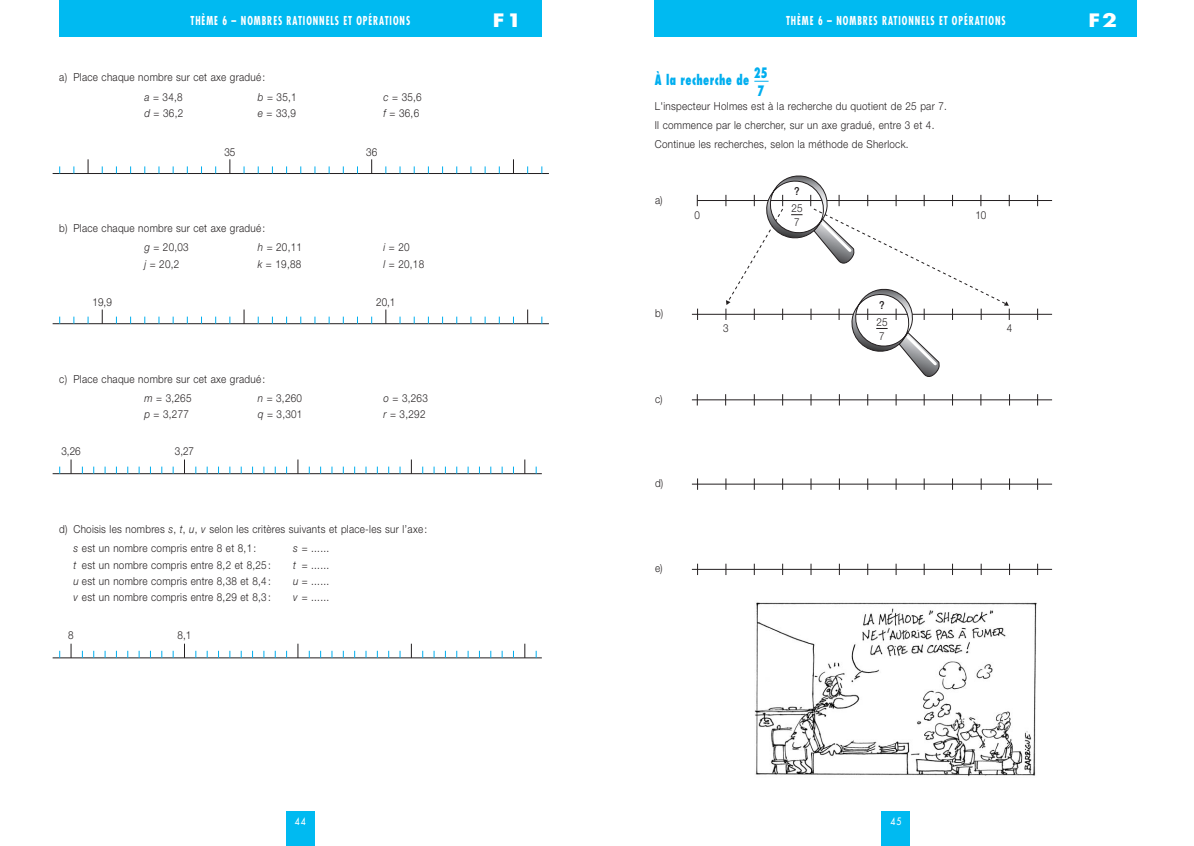
<style>
.page{position:relative;width:1194px;height:846px;background:#fff}
.page>*{position:absolute;margin:0;border:0;box-sizing:border-box;transform-origin:0 0}
.t1{font:700 18px "Futura";color:#fff;scale:1.2 1}
.t2{font:800 condensed 14px/17.4px "Futura";letter-spacing:.03em;color:#00aeef;scale:.8 1}
.t3{font:700 condensed 12px "Futura";letter-spacing:.1em;color:#fff;scale:.8 1}
.t4{font:300 11px/19.2px "Helvetica Neue";letter-spacing:.03em;color:#231f20;scale:.9 1}
.t5{font:500 11px "Helvetica Neue";color:#231f20;scale:.9 1}
.t6{font:10px "Futura";color:#fff;scale:.85 1}
.s1{font-style:italic}
</style>
<div class="page">
<img style="left:754px;top:602px;width:283px;height:175px">
<div style="left:881px;top:811px;width:29px;height:35px;background:#00baf1"></div>
<div style="left:655px;top:0;width:481px;height:37px;background:#00baf1"></div>
<div style="left:286px;top:811px;width:28px;height:35px;background:#00baf1"></div>
<div style="left:59px;top:0;width:482px;height:37px;background:#00baf1"></div>
<hr style="left:53px;top:173px;width:496px;height:1px;background:#231f20">
<svg style="left:88px;top:159px;width:1px;height:14px"></svg>
<svg style="left:230px;top:159px;width:1px;height:14px"></svg>
<svg style="left:371px;top:159px;width:1px;height:14px"></svg>
<svg style="left:513px;top:159px;width:1px;height:14px"></svg>
<hr style="left:53px;top:323px;width:496px;height:1px;background:#231f20">
<svg style="left:102px;top:309px;width:1px;height:15px"></svg>
<svg style="left:244px;top:309px;width:1px;height:15px"></svg>
<svg style="left:385px;top:309px;width:1px;height:15px"></svg>
<svg style="left:527px;top:309px;width:1px;height:15px"></svg>
<hr style="left:53px;top:473px;width:489px;height:1px;background:#231f20">
<svg style="left:71px;top:459px;width:1px;height:14px"></svg>
<svg style="left:184px;top:459px;width:1px;height:14px"></svg>
<svg style="left:298px;top:459px;width:1px;height:14px"></svg>
<svg style="left:411px;top:459px;width:1px;height:14px"></svg>
<svg style="left:524px;top:459px;width:1px;height:14px"></svg>
<hr style="left:53px;top:657px;width:489px;height:1px;background:#231f20">
<svg style="left:71px;top:643px;width:1px;height:15px"></svg>
<svg style="left:184px;top:643px;width:1px;height:14px"></svg>
<svg style="left:298px;top:643px;width:1px;height:15px"></svg>
<svg style="left:411px;top:643px;width:1px;height:15px"></svg>
<svg style="left:524px;top:643px;width:1px;height:15px"></svg>
<hr style="left:697px;top:200px;width:355px;height:1px;background:#231f20">
<hr style="left:692px;top:314px;width:360px;height:1px;background:#231f20">
<hr style="left:692px;top:399px;width:360px;height:1px;background:#231f20">
<hr style="left:692px;top:484px;width:360px;height:1px;background:#231f20">
<hr style="left:692px;top:569px;width:360px;height:1px;background:#231f20">
<svg style="left:725px;top:175px;width:285px;height:202px"></svg>
<svg style="left:754px;top:81px;width:14px;height:1px"></svg>
<p class="t3" style="left:190px;top:13px;width:276px">THÈME 6 – NOMBRES RATIONNELS ET OPÉRATIONS</p>
<h1 class="t1" style="left:493px;top:8px;width:25px">F 1</h1>
<p class="t4" style="left:59px;top:68px;width:230px;text-align:center">a) Place chaque nombre sur cet axe gradué: <span class="s1">a</span> = 34,8</p>
<p class="t4" style="left:258px;top:87px;width:45px"><span class="s1">b</span> = 35 ,1</p>
<p class="t4" style="left:383px;top:87px;width:44px"><span class="s1">c</span> = 35 ,6</p>
<p class="t4" style="left:144px;top:103px;width:45px"><span class="s1">d</span> = 36,2</p>
<p class="t4" style="left:258px;top:103px;width:44px"><span class="s1">e</span> = 33,9</p>
<p class="t4" style="left:383px;top:103px;width:41px"><span class="s1">f</span> = 36,6</p>
<p class="t4" style="left:224px;top:142px;width:14px">35</p>
<p class="t4" style="left:366px;top:142px;width:14px">36</p>
<p class="t4" style="left:144px;top:218px;width:136px;text-indent:-85px">b) Place chaque nombre sur cet axe gradué: <span class="s1">g</span> = 20,03</p>
<p class="t4" style="left:258px;top:237px;width:51px"><span class="s1">h</span> = 20,11</p>
<p class="t4" style="left:383px;top:237px;width:31px"><span class="s1">i</span>= 20</p>
<p class="t4" style="left:144px;top:254px;width:40px"><span class="s1">j</span>= 20,2</p>
<p class="t4" style="left:258px;top:254px;width:50px"><span class="s1">k</span> = 19,88</p>
<p class="t4" style="left:383px;top:254px;width:47px"><span class="s1">l</span>= 20,18</p>
<p class="t4" style="left:93px;top:293px;width:23px">19,9</p>
<p class="t4" style="left:376px;top:293px;width:23px">20,1</p>
<p class="t4" style="left:144px;top:369px;width:136px;text-indent:-85px">c) Place chaque nombre sur cet axe gradué: <span class="s1">m</span> = 3,265</p>
<p class="t4" style="left:258px;top:388px;width:51px"><span class="s1">n</span> = 3,260</p>
<p class="t4" style="left:383px;top:388px;width:51px"><span class="s1">o</span> = 3,263</p>
<p class="t4" style="left:144px;top:404px;width:51px"><span class="s1">p</span> = 3,277</p>
<p class="t4" style="left:258px;top:404px;width:51px"><span class="s1">q</span> = 3,301</p>
<p class="t4" style="left:383px;top:404px;width:48px"><span class="s1">r</span> = 3,292</p>
<p class="t4" style="left:61px;top:441px;width:23px">3,26</p>
<p class="t4" style="left:175px;top:441px;width:19px">3,27</p>
<p class="t4" style="left:73px;top:519px;width:394px;text-indent:-14px">d) Choisis les nombres <span class="s1">s</span>, <span class="s1">t</span>, <span class="s1">u</span>, <span class="s1">v</span> selon les critères suivants et place-les sur l’axe : <span class="s1">s</span> est un nombre compris entre 8 et 8,1:</p>
<p class="t4" style="left:293px;top:538px;width:41px"><span class="s1">s</span> = ......</p>
<p class="t4" style="left:73px;top:555px;width:221px"><span class="s1">t</span> est un nombre compris entre 8,2 et 8,25 :</p>
<p class="t4" style="left:293px;top:555px;width:41px"><span class="s1">t</span> = ......</p>
<p class="t4" style="left:73px;top:571px;width:221px"><span class="s1">u</span> est un nombre compris entre 8,38 et 8,4:</p>
<p class="t4" style="left:293px;top:571px;width:41px"><span class="s1">u</span> = ......</p>
<p class="t4" style="left:73px;top:587px;width:221px"><span class="s1">v</span> est un nombre compris entre 8,29 et 8,3:</p>
<p class="t4" style="left:293px;top:587px;width:41px"><span class="s1">v</span> = ......</p>
<p class="t4" style="left:68px;top:625px;width:8px">8</p>
<p class="t4" style="left:178px;top:625px;width:17px">8,1</p>
<p class="t6" style="left:295px;top:815px;width:14px">44</p>
<p class="t3" style="left:786px;top:13px;width:276px">THÈME 6 – NOMBRES RATIONNELS ET OPÉRATIONS</p>
<h1 class="t1" style="left:1088px;top:8px;width:25px">F 2</h1>
<p class="t2" style="left:753px;top:64px;width:19px">25<br>7</p>
<p class="t2" style="left:655px;top:71px;width:120px">À la recherche de</p>
<p class="t4" style="left:655px;top:96px;width:326px">L'inspecteur Holmes est à la recherche du quotient de 25 par 7.<br>Il commence par le chercher, sur un axe gradué, entre 3 et 4.<br>Continue les recherches, selon la méthode de Sherlock.</p>
<p class="t4" style="left:655px;top:190px;width:10px">a)</p>
<p class="t4" style="left:655px;top:303px;width:10px">b)</p>
<p class="t4" style="left:655px;top:389px;width:10px">c)</p>
<p class="t4" style="left:655px;top:473px;width:10px">d)</p>
<p class="t4" style="left:655px;top:558px;width:10px">e)</p>
<p class="t5" style="left:794px;top:184px;width:8px">?</p>
<p class="t4" style="left:791px;top:201px;width:14px;line-height:14.2px">25<br>7</p>
<p class="t4" style="left:694px;top:205px;width:8px">0</p>
<p class="t4" style="left:975px;top:205px;width:14px">10</p>
<p class="t5" style="left:879px;top:298px;width:8px">?</p>
<p class="t4" style="left:876px;top:314px;width:14px;line-height:14.2px">25<br>7</p>
<p class="t4" style="left:723px;top:319px;width:8px">3</p>
<p class="t4" style="left:1006px;top:319px;width:4px">4</p>
<p class="t6" style="left:890px;top:815px;width:14px">45</p>
</div>
